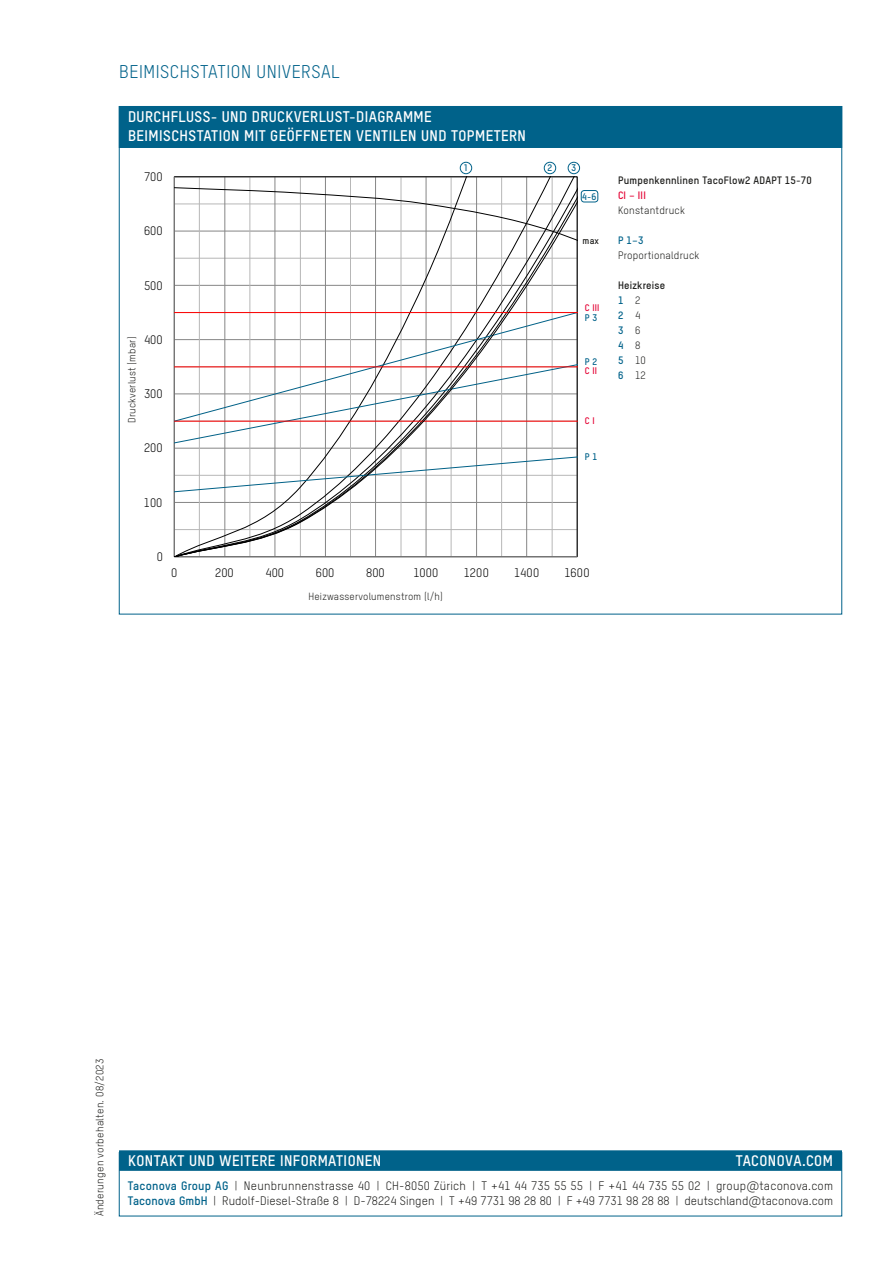
<style>
.page{position:relative;width:893px;height:1263px;background:#fff}
.page>*{position:absolute;margin:0;border:0;box-sizing:border-box;transform-origin:0 0}
.Produkttitel_Subline{font:18px "T Star Pro Regular";letter-spacing:.03em;color:#00628a}
.Box_Titel_zweizeilig{font:15px/19.5px "T Star Pro Bold";letter-spacing:.03em;color:#fff}
.Box_Titel{font:15px "T Star Pro Bold";letter-spacing:.03em;color:#fff}
.t1{font:12.15px "T Star Pro Regular";color:#000}
.Legende{font:12px "T Star Pro Regular";letter-spacing:.005em;color:#1d1d1b}
.Legende-2{font:10.5px/15px "T Star Pro Regular";letter-spacing:.02em;color:#1d1d1b}
.Legende-3{font:10.5px "T Star Pro Bold";letter-spacing:.02em;color:#1d1d1b}
.t2{font:10.5px "T Star Pro Bold";color:#00628a}
.Legende-4{font:10.2px "T Star Pro Regular";letter-spacing:.02em;color:#1d1d1b}
.Schemalegende{font:9.3px "T Star Pro Bold";color:#00628a}
.Schemalegende-2{font:9.3px "T Star Pro Bold";color:#e40234}
.Schemalegende-3{font:9.3px "T Star Pro Bold";color:#1d1d1b}
.s1{font-family:"T Star Pro Bold";color:#e40234}
.s2{font-family:"T Star Pro Bold";color:#00628a}
.s3{font-family:"T Star Pro Regular";color:#1d1d1b}
</style>
<div class="page">
<hr style="left:577px;top:177px;width:1px;height:380px;background:#868686">
<svg style="left:174px;top:177px;width:403px;height:380px"></svg>
<div style="left:544px;top:162px;width:12px;height:12px;border:1px solid #00628a;border-radius:50%"></div>
<div style="left:568px;top:162px;width:12px;height:12px;border:1px solid #00628a;border-radius:50%"></div>
<div style="left:460px;top:162px;width:12px;height:12px;border:1px solid #00628a;border-radius:50%"></div>
<div style="left:581px;top:190px;width:17px;height:12px;border:1px solid #00628a;border-radius:3px"></div>
<div style="left:119px;top:106px;width:723px;height:42px;background:#00628a"></div>
<div style="left:119px;top:1150px;width:723px;height:21px;background:#00628a"></div>
<div style="left:119px;top:1152px;width:723px;height:64px;border:1px solid #00628a"></div>
<p class="Produkttitel_Subline" style="left:119px;top:59px;width:222px">BEIMISCHSTATION UNIVERSAL</p>
<p class="Box_Titel_zweizeilig" style="left:128px;top:105px;width:399px">DURCHFLUSS- UND DRUCKVERLUST-DIAGRAMME<br>BEIMISCHSTATION MIT GEÖFFNETEN VENTILEN UND TOPMETERN</p>
<p class="t1" style="left:144px;top:168px;width:20px">700</p>
<p class="t1" style="left:144px;top:222px;width:20px">600</p>
<p class="t1" style="left:144px;top:277px;width:20px">500</p>
<p class="Legende-4" style="left:125px;top:423px;width:88px;rotate:-90deg">Druckverlust (mbar)</p>
<p class="t1" style="left:144px;top:331px;width:20px">400</p>
<p class="t1" style="left:144px;top:385px;width:20px">300</p>
<p class="t1" style="left:144px;top:440px;width:20px">200</p>
<p class="t1" style="left:144px;top:494px;width:20px">100</p>
<p class="Schemalegende" style="left:464px;top:161px;width:5px">1</p>
<p class="Schemalegende" style="left:547px;top:161px;width:6px">2</p>
<p class="Schemalegende" style="left:571px;top:161px;width:6px">3</p>
<p class="Schemalegende" style="left:582px;top:189px;width:16px">4-6</p>
<p class="Schemalegende-3" style="left:583px;top:234px;width:18px">max</p>
<p class="Schemalegende-2" style="left:585px;top:301px;width:16px">C III</p>
<p class="Schemalegende" style="left:585px;top:311px;width:14px">P 3</p>
<p class="Schemalegende" style="left:585px;top:354px;width:14px">P 2</p>
<p class="Schemalegende-2" style="left:585px;top:364px;width:14px">C II</p>
<p class="Schemalegende-2" style="left:585px;top:414px;width:11px">C I</p>
<p class="Schemalegende" style="left:585px;top:450px;width:14px">P 1</p>
<p class="t1" style="left:157px;top:548px;width:8px">0</p>
<p class="t1" style="left:171px;top:564px;width:8px">0</p>
<p class="t1" style="left:215px;top:564px;width:20px">200</p>
<p class="t1" style="left:266px;top:564px;width:20px">400</p>
<p class="t1" style="left:316px;top:564px;width:20px">600</p>
<p class="t1" style="left:366px;top:564px;width:20px">800</p>
<p class="t1" style="left:413px;top:564px;width:27px">1000</p>
<p class="t1" style="left:464px;top:564px;width:27px">1200</p>
<p class="t1" style="left:514px;top:564px;width:27px">1400</p>
<p class="t1" style="left:564px;top:564px;width:27px">1600</p>
<p class="Legende-4" style="left:308px;top:589px;width:136px">Heizwasservolumenstrom (l/h)</p>
<p class="Legende-3" style="left:618px;top:172px;width:195px">Pumpenkennlinen TacoFlow2 ADAPT 15-70</p>
<p class="Legende-2" style="left:618px;top:187px;width:68px"><span class="s1">CI – III<br></span>Konstantdruck</p>
<p class="Legende-2" style="left:618px;top:232px;width:83px"><span class="s2">P 1–3<br></span>Proportionaldruck</p>
<p class="Legende-3" style="left:618px;top:277px;width:49px">Heizkreise</p>
<p class="t2" style="left:618px;top:292px;width:24px">1 <span class="s3">2</span></p>
<p class="t2" style="left:618px;top:307px;width:24px">2 <span class="s3">4</span></p>
<p class="t2" style="left:618px;top:322px;width:24px">3 <span class="s3">6</span></p>
<p class="t2" style="left:618px;top:337px;width:24px">4 <span class="s3">8</span></p>
<p class="Legende-2" style="left:618px;top:352px;width:29px"><span class="s2">5</span> 10</p>
<p class="Legende-2" style="left:618px;top:367px;width:29px"><span class="s2">6</span> 12</p>
<p class="Legende-2" style="left:92px;top:1216px;width:159px;rotate:-90deg">Änderungen vorbehalten. 08/2023</p>
<p class="Box_Titel" style="left:128px;top:1149px;width:255px">KONTAKT UND WEITERE INFORMATIONEN</p>
<p class="Box_Titel" style="left:736px;top:1149px;width:98px">TACONOVA.COM</p>
<p class="Legende" style="left:128px;top:1177px;width:707px"><span class="s2">Taconova Group AG</span> | Neunbrunnenstrasse 40 | CH-8050 Zürich | T +41 44 735 55 55 | F +41 44 735 55 02 | group@taconova.com</p>
<p class="Legende" style="left:128px;top:1193px;width:707px"><span class="s2">Taconova GmbH</span> | Rudolf- Diesel-Straße 8 | D-78224 Singen | T +49 7731 98 28 80 | F +49 7731 98 28 88 | deutschland@taconova.com</p>
</div>
